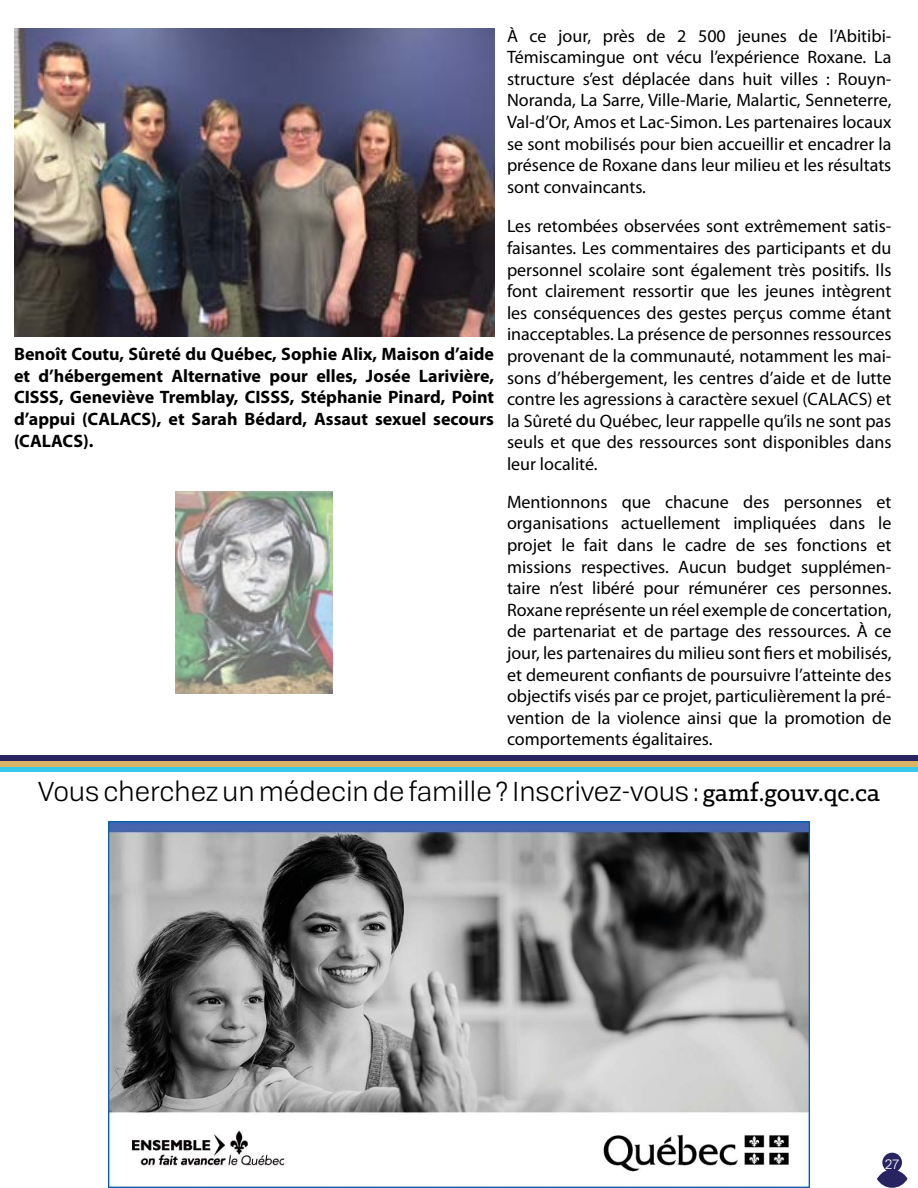
<style>
.page{position:relative;width:918px;height:1188px;background:#fff}
.page>*{position:absolute;margin:0;border:0;box-sizing:border-box;transform-origin:0 0}
.t1{font:27px "Tofino";color:#000}
.t2{font:18px/21.6px "Myriad Pro";color:#000;text-align:justify}
.t3{font:700 18px/21.6px "Myriad Pro";color:#000;text-align:justify}
.t4{font:13.5px "Tofino";color:#fff}
.s1{font-family:"Klinic Slab";font-weight:500}
</style>
<div class="page">
<svg style="left:877px;top:1153px;width:31px;height:35px"></svg>
<img style="left:14px;top:28px;width:480px;height:308px">
<img style="left:109px;top:821px;width:700px;height:367px">
<img style="left:175px;top:492px;width:158px;height:202px">
<div style="left:0;top:766px;width:918px;height:6px;background:#35c8e9"></div>
<div style="left:0;top:761px;width:918px;height:6px;background:#dcb268"></div>
<div style="left:0;top:755px;width:918px;height:6px;background:#282461"></div>
<p class="t3" style="left:14px;top:343px;width:482px">Benoît Coutu, Sûreté du Québec, Sophie Alix, Maison d’aide et d’hébergement Alternative pour elles, Josée Larivière, CISSS, Geneviève Tremblay, CISSS, Stéphanie Pinard, Point d’appui (CALACS), et Sarah Bédard, Assaut sexuel secours (CALACS).</p>
<p class="t2" style="left:507px;top:24px;width:386px">À ce jour, près de 2 500 jeunes de l’Abitibi-Témiscamingue ont vécu l’expérience Roxane. La structure s’est déplacée dans huit villes : Rouyn-Noranda, La Sarre, Ville-Marie, Malartic, Senneterre, Val-d’Or, Amos et Lac-Simon. Les partenaires locaux se sont mobilisés pour bien accueillir et encadrer la présence de Roxane dans leur milieu et les résultats sont convaincants.</p>
<p class="t2" style="left:507px;top:215px;width:386px">Les retombées observées sont extrêmement satis&shy;faisantes. Les commentaires des participants et du personnel scolaire sont également très positifs. Ils font clairement ressortir que les jeunes intègrent les conséquences des gestes perçus comme étant inacceptables. La présence de personnes ressources provenant de la communauté, notamment les mai&shy;sons d’hébergement, les centres d’aide et de lutte contre les agressions à caractère sexuel (CALACS) et la Sûreté du Québec, leur rappelle qu’ils ne sont pas seuls et que des ressources sont disponibles dans leur localité.</p>
<p class="t2" style="left:507px;top:491px;width:386px">Mentionnons que chacune des personnes et organisations actuellement impliquées dans le projet le fait dans le cadre de ses fonctions et missions respectives. Aucun budget supplémen&shy;taire n’est libéré pour rémunérer ces personnes.<br>Roxane représente un réel exemple de concertation, de partenariat et de partage des ressources. À ce jour, les partenaires du milieu sont fiers et mobilisés, et demeurent confiants de poursuivre l’atteinte des objectifs visés par ce projet, particulièrement la pré&shy;vention de la violence ainsi que la promotion de comportements égalitaires.</p>
<h1 class="t1" style="left:38px;top:771px;width:843px">Vous cherchez un médecin de famille ? Inscrivez-vous : <span class="s1">gamf.gouv.qc.ca</span></h1>
<p class="t4" style="left:885px;top:1154px;width:15px">27</p>
</div>
